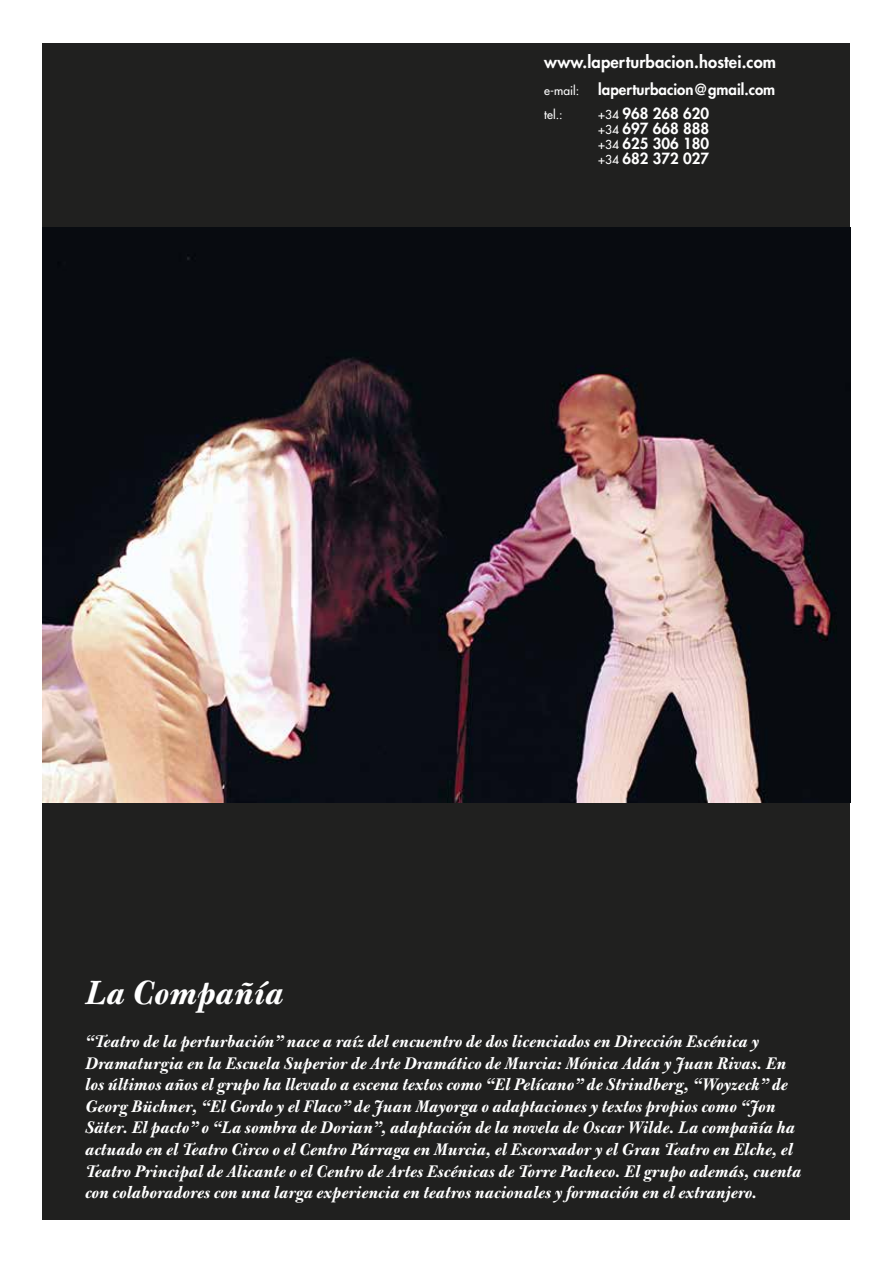
<style>
.page{position:relative;width:893px;height:1263px;background:#fff}
.page>*{position:absolute;margin:0;border:0;box-sizing:border-box;transform-origin:0 0}
.t1{font:italic 700 36px "Bulmer MT Std";color:#fff}
.t2{font:italic 700 18px/21.6px "Bulmer MT Std";color:#fff}
.t3{font:800 16.5px "Futura Std";letter-spacing:.01em;color:#fff}
.t4{font:800 15px/15px "Futura Std";color:#fff;text-align:justify}
.t5{font:500 12px "Futura Std";color:#fff}
.s1{font-weight:500;font-size:12px}
</style>
<div class="page">
<div style="left:43px;top:43px;width:807px;height:1177px;background:#20201f"></div>
<img style="left:43px;top:227px;width:807px;height:575px">
<p class="t3" style="left:544px;top:51px;width:233px">www.laperturbacion.hostei.com</p>
<p class="t5" style="left:544px;top:83px;width:36px">e-mail:</p>
<p class="t4" style="left:598px;top:82px;width:179px">laperturbacion@gmail.com</p>
<p class="t5" style="left:544px;top:107px;width:20px">tel.:</p>
<p class="t4" style="left:598px;top:106px;width:112px"><span class="s1">+34</span> 968 268 620 <span class="s1">+34</span> 697 668 888 <span class="s1">+34</span> 625 306 180 <span class="s1">+34</span> 682 372 027</p>
<h1 class="t1" style="left:85px;top:973px;width:200px">La Compañía</h1>
<p class="t2" style="left:85px;top:1031px;width:718px">“Teatro de la perturbación” nace a raíz del encuentro de dos licenciados en Dirección Escénica y Dramaturgia en la Escuela Superior de Arte Dramático de Murcia: Mónica Adán y Juan Rivas. En los últimos años el grupo ha llevado a escena textos como “El Pelícano” de Strindberg, “Woyzeck” de Georg Büchner, “El Gordo y el Flaco” de Juan Mayorga o adaptaciones y textos propios como “Jon Säter. El pacto” o “La sombra de Dorian”, adaptación de la novela de Oscar Wilde. La compañía ha actuado en el Teatro Circo o el Centro Párraga en Murcia, el Escorxador y el Gran Teatro en Elche, el Teatro Principal de Alicante o el Centro de Artes Escénicas de Torre Pacheco. El grupo además, cuenta con colaboradores con una larga experiencia en teatros nacionales y formación en el extranjero.</p>
</div>
